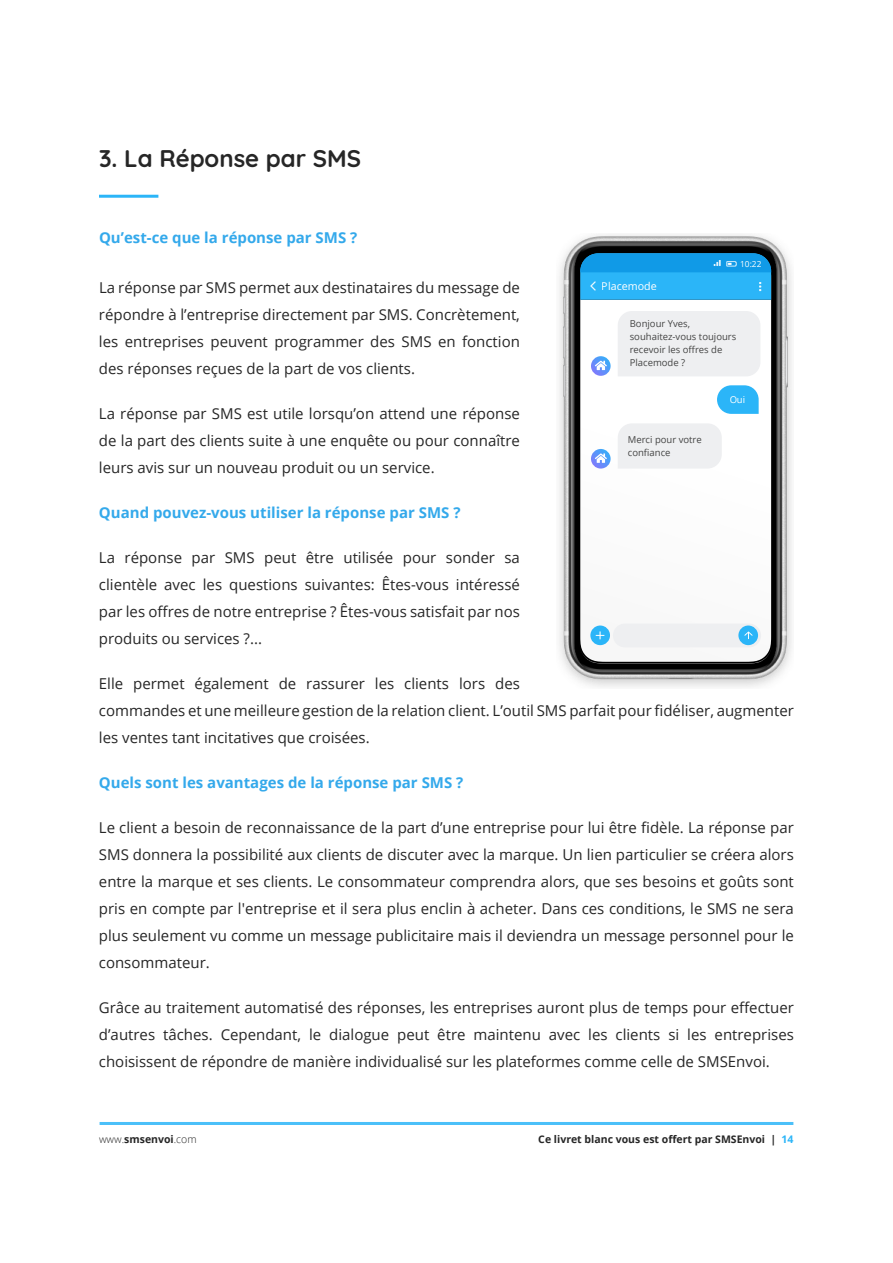
<style>
.page{position:relative;width:893px;height:1263px;background:#fff}
.page>*{position:absolute;margin:0;border:0;box-sizing:border-box;transform-origin:0 0}
.t1{font:700 24px "Quicksand";color:#262626}
.t2{font:15px/27px "Open Sans";color:#262626;text-align:justify}
.t3{font:700 15px "Open Sans";color:#34a9eb}
.t4{font:10.65px "Open Sans";color:#fff}
.t5{font:700 10.5px "Open Sans";color:#262626}
.t6{font:300 10.5px "Open Sans";color:#262626}
.t7{font:9.45px/13px "Open Sans";color:#454545}
.t8{font:9.45px "Open Sans";color:#fff}
.t9{font:8.25px "Open Sans";color:#fff}
.s1{font-weight:700}
.s2{color:#2bb5f8}
</style>
<div class="page">
<hr style="left:100px;top:1122px;width:693px;height:3px;background:#4bc0f9">
<hr style="left:99px;top:195px;width:59px;height:3px;background:#2bb5f8">
<img style="left:559px;top:234px;width:233px;height:453px">
<svg style="left:578px;top:251px;width:196px;height:413px"></svg>
<div style="left:613px;top:624px;width:148px;height:23px;background:#eeeff1;border-radius:12px"></div>
<div style="left:738px;top:625px;width:20px;height:20px;background:#2bb5f8;border-radius:50%"></div>
<div style="left:590px;top:625px;width:20px;height:20px;background:#2bb5f8;border-radius:50%"></div>
<svg style="left:596px;top:631px;width:8px;height:8px"></svg>
<svg style="left:744px;top:631px;width:9px;height:8px"></svg>
<div style="left:618px;top:311px;width:142px;height:65px;background:#eeeff1"></div>
<svg style="left:591px;top:356px;width:20px;height:20px"></svg>
<svg style="left:595px;top:361px;width:12px;height:9px"></svg>
<div style="left:618px;top:423px;width:104px;height:46px;background:#eeeff1"></div>
<svg style="left:591px;top:449px;width:20px;height:20px"></svg>
<svg style="left:595px;top:453px;width:12px;height:10px"></svg>
<svg style="left:717px;top:385px;width:42px;height:29px"></svg>
<svg style="left:580px;top:253px;width:191px;height:47px;background:#1fa6eb"></svg>
<h1 class="t1" style="left:99px;top:138px;width:264px">3. La Réponse par SMS</h1>
<p class="t3" style="left:99px;top:227px;width:260px">Qu’est-ce que la réponse par SMS ?</p>
<p class="t2" style="left:99px;top:273px;width:422px">La réponse par SMS permet aux destinataires du message de répondre à l’entreprise directement par SMS. Concrètement, les entreprises peuvent programmer des SMS en fonction des réponses reçues de la part de vos clients.</p>
<p class="t2" style="left:99px;top:399px;width:422px">La réponse par SMS est utile lorsqu’on attend une réponse de la part des clients suite à une enquête ou pour connaître leurs avis sur un nouveau produit ou un service.</p>
<p class="t3" style="left:99px;top:501px;width:363px">Quand pouvez-vous utiliser la réponse par SMS ?</p>
<p class="t2" style="left:99px;top:543px;width:422px">La réponse par SMS peut être utilisée pour sonder sa clientèle avec les questions suivantes: Êtes-vous intéressé par les offres de notre entreprise ? Êtes-vous satisfait par nos produits ou services ?...</p>
<p class="t2" style="left:99px;top:669px;width:696px;text-align:left">Elle permet également de rassurer les clients lors des<br>commandes et une meilleure gestion de la relation client. L’outil SMS parfait pour fidéliser, augmenter les ventes tant incitatives que croisées.</p>
<p class="t3" style="left:99px;top:771px;width:366px">Quels sont les avantages de la réponse par SMS ?</p>
<p class="t2" style="left:99px;top:813px;width:696px">Le client a besoin de reconnaissance de la part d’une entreprise pour lui être fidèle. La réponse par SMS donnera la possibilité aux clients de discuter avec la marque. Un lien particulier se créera alors entre la marque et ses clients. Le consommateur comprendra alors, que ses besoins et goûts sont pris en compte par l'entreprise et il sera plus enclin à acheter. Dans ces conditions, le SMS ne sera plus seulement vu comme un message publicitaire mais il deviendra un message personnel pour le consommateur.</p>
<p class="t2" style="left:99px;top:993px;width:696px">Grâce au traitement automatisé des réponses, les entreprises auront plus de temps pour effectuer d’autres tâches. Cependant, le dialogue peut être maintenu avec les clients si les entreprises choisissent de répondre de manière individualisé sur les plateformes comme celle de SMSEnvoi.</p>
<p class="t9" style="left:740px;top:258px;width:23px">10:22</p>
<p class="t4" style="left:602px;top:278px;width:57px">Placemode</p>
<p class="t7" style="left:630px;top:317px;width:108px">Bonjour Yves, souhaitez-vous toujours recevoir les offres de<br>Placemode ?</p>
<p class="t8" style="left:729px;top:393px;width:17px">Oui</p>
<p class="t7" style="left:628px;top:433px;width:76px">Merci pour votre confiance</p>
<p class="t6" style="left:99px;top:1132px;width:99px">www.<span class="s1">smsenvoi</span>.com</p>
<p class="t5" style="left:538px;top:1132px;width:257px">Ce livret blanc vous est offert par SMSEnvoi | <span class="s2">14</span></p>
</div>
